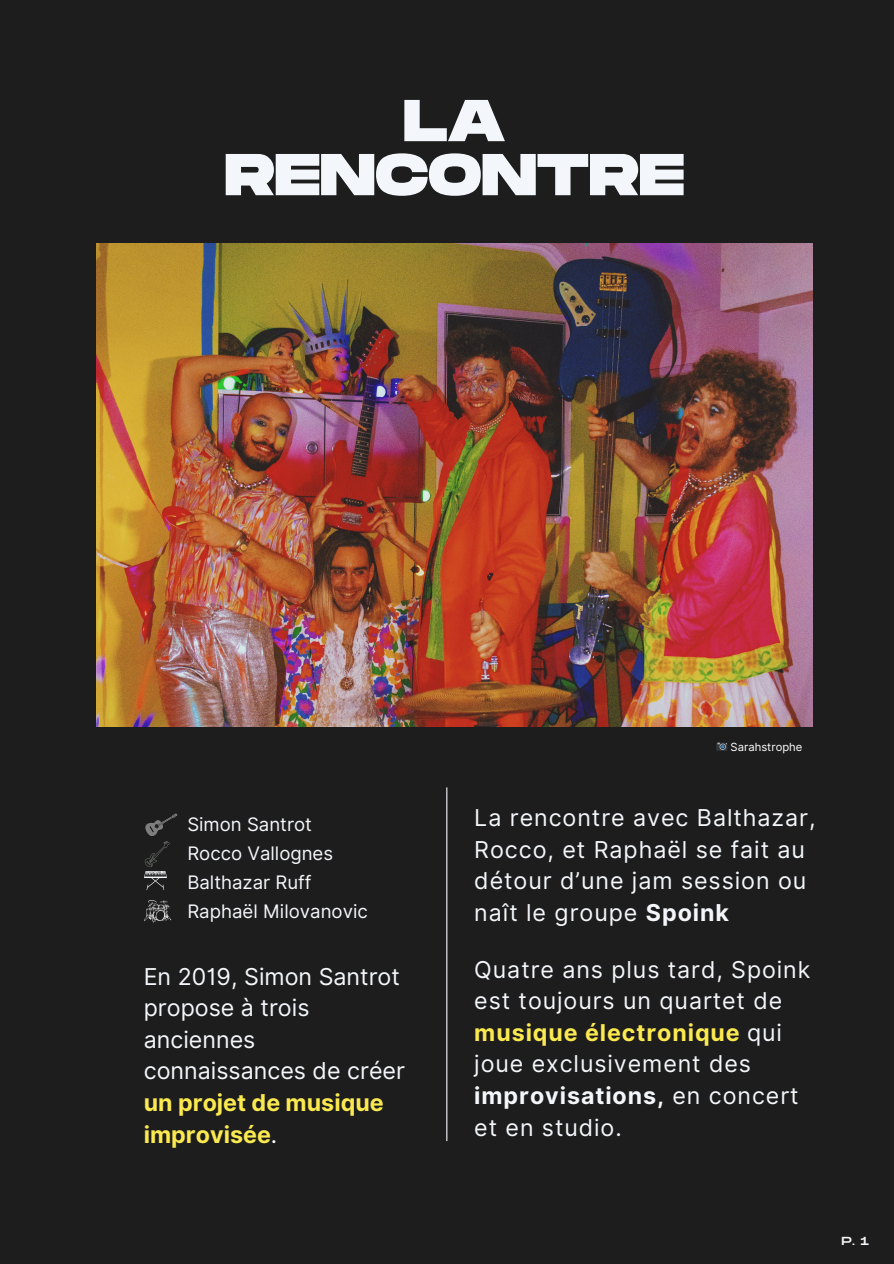
<style>
.page{position:relative;width:894px;height:1264px;background:#fff}
.page>*{position:absolute;margin:0;border:0;box-sizing:border-box;transform-origin:0 0}
.t1{font:800 58.95px/54px "Monument Extended";color:#f3f6fa;text-align:center}
.t2{font:23.25px/31.5px "Inter";letter-spacing:.04em;color:#f3f6fa}
.t3{font:23.25px/31.5px "Inter";color:#f3f6fa}
.t4{font:18.6px/29.2px "Inter";color:#f3f6fa}
.t5{font:11.7px "Monument Extended";color:#f3f6fa}
.t6{font:11.25px "Inter";color:#fff}
.s1{font-weight:700;color:#fae94f}
.s2{color:#fff}
.s3{font-weight:700}
</style>
<div class="page">
<div style="left:0;top:0;width:893px;height:1263px;background:#1e1d1d"></div>
<hr style="left:446px;top:787px;width:1px;height:353px;background:#f3f6fa">
<svg style="left:144px;top:813px;width:33px;height:77px"></svg>
<svg style="left:144px;top:900px;width:27px;height:22px"></svg>
<img style="left:96px;top:243px;width:715px;height:483px">
<p class="t1" style="left:224px;top:96px;width:461px">LA<br>RENCONTRE</p>
<h1 class="t4" style="left:187px;top:809px;width:182px">Simon Santrot<br>Rocco Vallognes<br>Balthazar Ruff<br>Raphaël Milovanovic</h1>
<p class="t3" style="left:144px;top:960px;width:262px">En 2019, Simon Santrot propose à trois anciennes connaissances de créer <span class="s1">un projet de musique improvisée</span><span class="s2">.</span></p>
<h3 class="t6" style="left:730px;top:739px;width:73px">Sarahstrophe</h3>
<p class="t2" style="left:474px;top:802px;width:342px">La rencontre avec Balthazar,<br>Rocco, et Raphaël se fait au détour d’une jam session ou naît le groupe <span class="s3">Spoink</span></p>
<p class="t2" style="left:474px;top:953px;width:337px">Quatre ans plus tard, Spoink est toujours un quartet de <span class="s1">musique électronique</span> qui joue exclusivement des <span class="s3">improvisations,</span> en concert et en studio.</p>
<p class="t5" style="left:841px;top:1234px;width:29px">P. 1</p>
</div>
